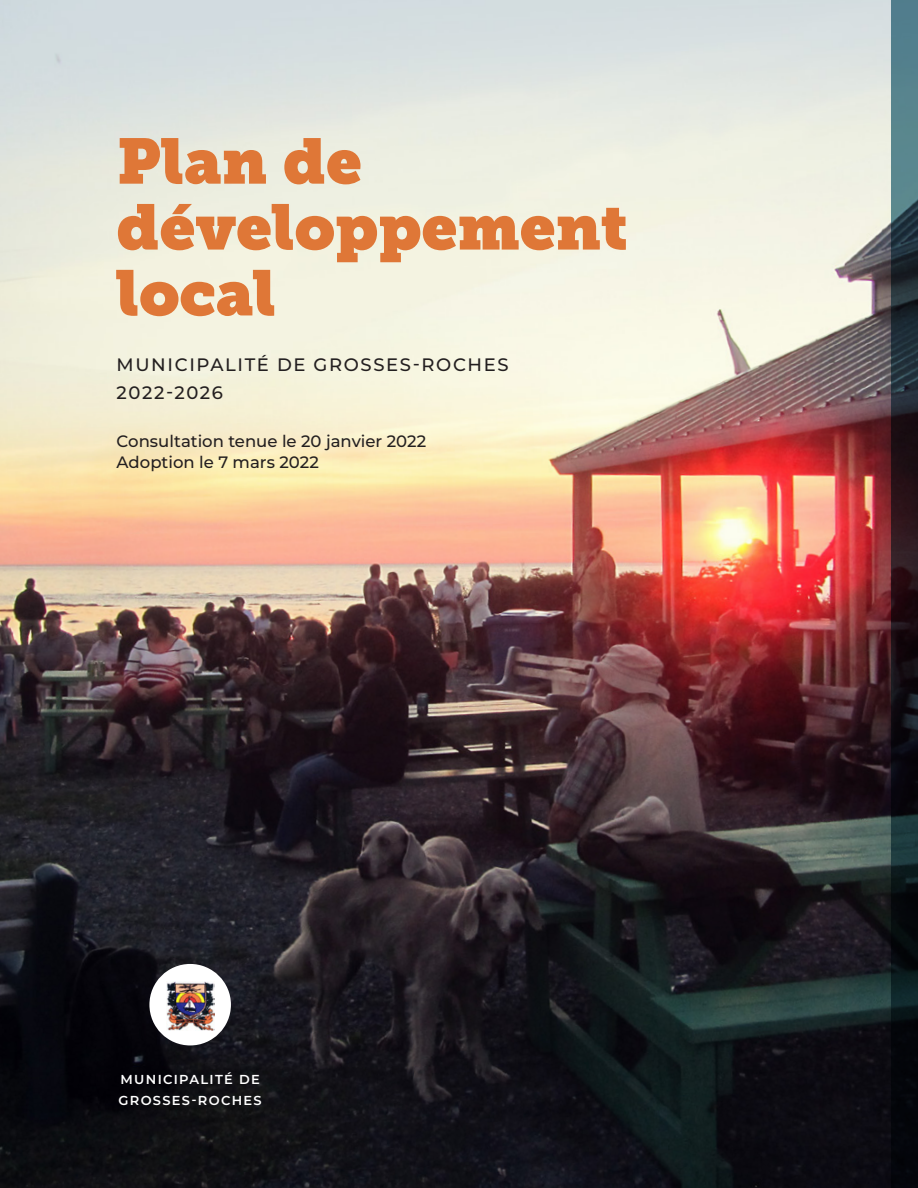
<style>
.page{position:relative;width:918px;height:1188px;background:#fff}
.page>*{position:absolute;margin:0;border:0;box-sizing:border-box;transform-origin:0 0}
.Titre_1_-_slab{font:63.45px/65.8px "Museo Slab";color:#df7737}
.en-tête{font:500 18px "Montserrat";letter-spacing:.09em;color:#231f20}
.Texte_courant{font:500 16.5px/21px "Montserrat";color:#231f20}
.t1{font:600 13.05px/21px "Montserrat";letter-spacing:.1em;color:#fff}
</style>
<div class="page">
<img style="left:0;top:0;width:891px;height:1188px">
<div style="left:149px;top:964px;width:82px;height:81px;background:#fff;border-radius:50%"></div>
<img style="left:166px;top:981px;width:48px;height:49px">
<svg style="left:891px;top:0;width:27px;height:1188px;background:#202930"></svg>
<p class="Titre_1_-_slab" style="left:117px;top:129px;width:513px">Plan de développement local</p>
<p class="en-tête" style="left:117px;top:353px;width:394px">MUNICIPALITÉ DE GROSSES-ROCHES</p>
<p class="en-tête" style="left:117px;top:381px;width:108px">2022-2026</p>
<p class="Texte_courant" style="left:117px;top:430px;width:311px">Consultation tenue le 20 janvier 2022<br>Adoption le 7 mars 2022</p>
<p class="t1" style="left:119px;top:1069px;width:145px">MUNICIPALITÉ DE<br>GROSSES-ROCHES</p>
</div>
